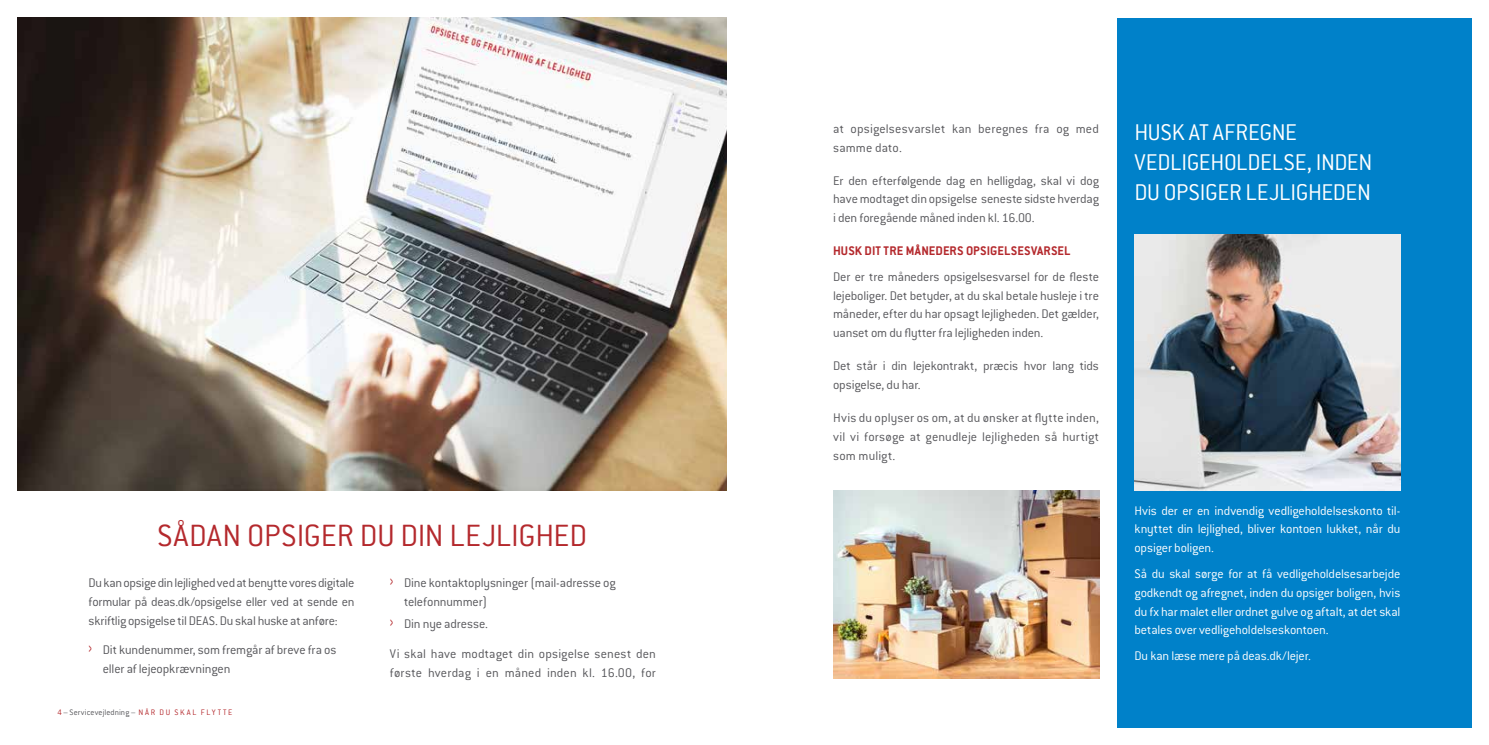
<style>
.page{position:relative;width:1489px;height:745px;background:#fff}
.page>*{position:absolute;margin:0;border:0;box-sizing:border-box;transform-origin:0 0}
.t1{font:300 33.75px "Conduit ITC Std";letter-spacing:-.005em;color:#b4292d}
.t2{font:300 25px/30px "Conduit ITC Std";letter-spacing:-.015em;color:#fff}
.t3{font:300 13.75px/18.8px "Conduit ITC Std";letter-spacing:-.005em;color:#56565a;text-align:justify}
.t4{font:300 13.75px/18.8px "Conduit ITC Std";letter-spacing:-.01em;color:#fff;text-align:justify}
.t5{font:300 13.75px/18.8px "Conduit ITC Std";letter-spacing:.015em;color:#56565a}
.t6{font:700 13.75px "Conduit ITC Std";letter-spacing:.005em;color:#b4292d}
.t7{font:300 8.75px "Conduit ITC Std";letter-spacing:.01em;color:#56565a}
.s1{font-size:19.12px;color:#b4292d}
.s2{color:#b4292d}
</style>
<div class="page">
<div style="left:1116px;top:18px;width:354px;height:708px;background:#0081c9"></div>
<img style="left:18px;top:18px;width:708px;height:472px">
<img style="left:1134px;top:234px;width:266px;height:256px">
<img style="left:833px;top:490px;width:265px;height:188px">
<h1 class="t1" style="left:157px;top:515px;width:431px">SÅDAN OPSIGER DU DIN LEJLIGHED</h1>
<p class="t3" style="left:89px;top:573px;width:267px">Du kan opsige din lejlighed ved at benytte vores digitale formular på deas.dk/opsigelse eller ved at sende en skriftlig opsigelse til DEAS. Du skal huske at anføre:</p>
<p class="t3" style="left:103px;top:639px;width:235px;text-indent:-14px"><span class="s1">›</span> Dit kundenummer, som fremgår af breve fra os eller af lejeopkrævningen</p>
<p class="t3" style="left:404px;top:573px;width:213px;text-indent:-14px"><span class="s1">›</span> Dine kontaktoplysninger (mail-adresse og telefonnummer)</p>
<p class="t3" style="left:390px;top:608px;width:267px;line-height:29.4px"><span class="s1">›</span> Din nye adresse.<br>Vi skal have modtaget din opsigelse senest den</p>
<p class="t3" style="left:390px;top:662px;width:267px">første hverdag i en måned inden kl. 16.00, for</p>
<p class="t7" style="left:57px;top:706px;width:176px"><span class="s2">4</span> – Servicevejledning – <span class="s2">N Å R D U S K A L F LY T T E</span></p>
<p class="t5" style="left:833px;top:119px;width:267px">at opsigelsesvarslet kan beregnes fra og med samme dato.</p>
<p class="t3" style="left:833px;top:170px;width:267px">Er den efterfølgende dag en helligdag, skal vi dog have modtaget din opsigelse seneste sidste hverdag i den foregående måned inden kl. 16.00.</p>
<p class="t6" style="left:833px;top:242px;width:239px">HUSK DIT TRE MÅNEDERS OPSIGELSESVARSEL</p>
<p class="t3" style="left:833px;top:267px;width:267px">Der er tre måneders opsigelsesvarsel for de fleste lejeboliger. Det betyder, at du skal betale husleje i tre måneder, efter du har opsagt lejligheden. Det gælder, uanset om du flytter fra lejligheden inden.</p>
<p class="t3" style="left:833px;top:356px;width:267px">Det står i din lejekontrakt, præcis hvor lang tids opsigelse, du har.</p>
<p class="t3" style="left:833px;top:407px;width:267px">Hvis du oplyser os om, at du ønsker at flytte inden, vil vi forsøge at genudleje lejligheden så hurtigt som muligt.</p>
<h2 class="t2" style="left:1134px;top:116px;width:239px">HUSK AT AFREGNE<br>VEDLIGEHOLDELSE, INDEN<br>DU OPSIGER LEJLIGHEDEN</h2>
<p class="t4" style="left:1134px;top:500px;width:267px">Hvis der er en indvendig vedligeholdelseskonto til&shy;knyttet din lejlighed, bliver kontoen lukket, når du opsiger boligen.</p>
<p class="t4" style="left:1134px;top:563px;width:267px">Så du skal sørge for at få vedligeholdelsesarbejde godkendt og afregnet, inden du opsiger boligen, hvis du fx har malet eller ordnet gulve og aftalt, at det skal betales over vedligeholdelseskontoen.</p>
<p class="t4" style="left:1134px;top:645px;width:178px">Du kan læse mere på deas.dk/lejer.</p>
</div>
